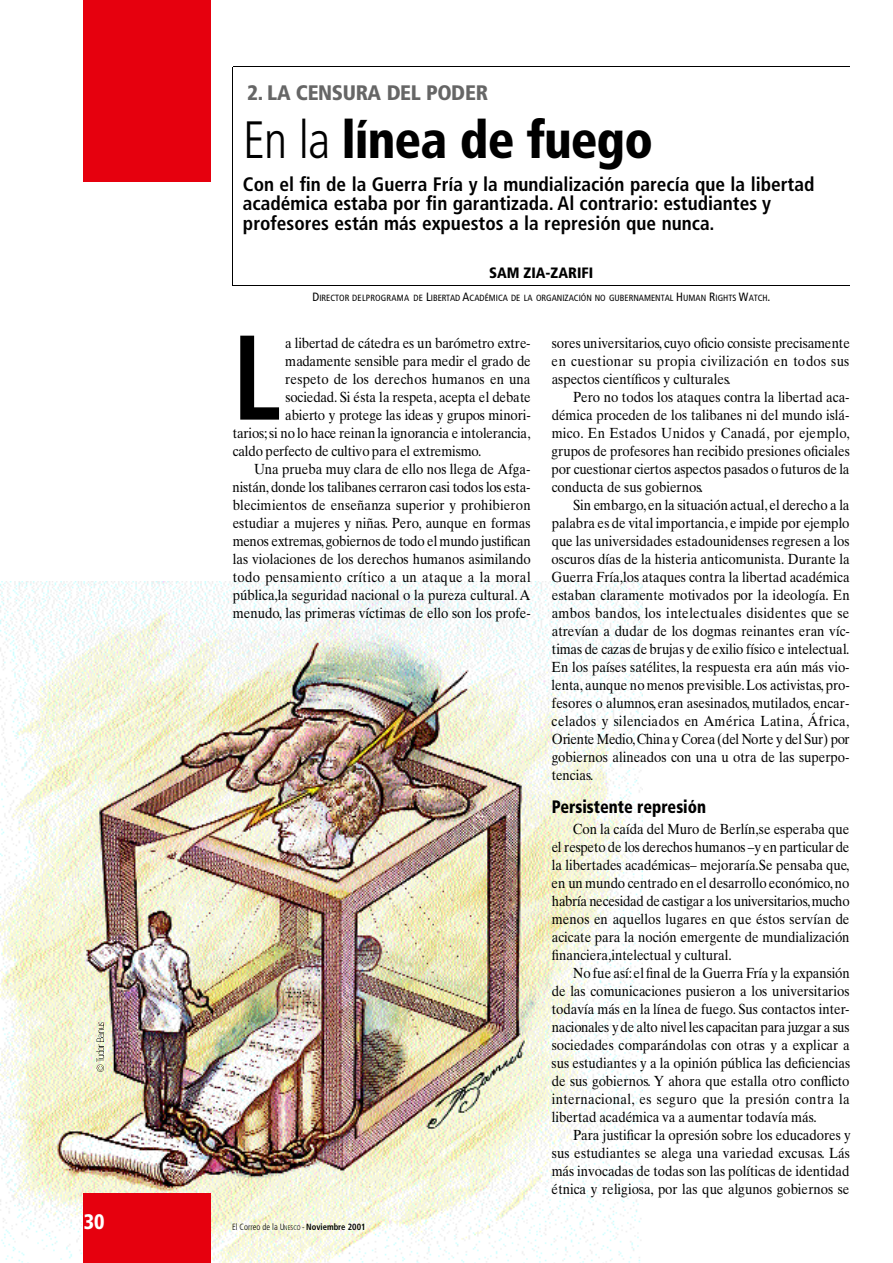
<style>
.page{position:relative;width:893px;height:1263px;background:#fff}
.page>*{position:absolute;margin:0;border:0;box-sizing:border-box;transform-origin:0 0}
.t1{font:700 condensed 120.3px "Frutiger";color:#000;scale:.9 1}
.t2{font:900 condensed 52.5px "Frutiger";letter-spacing:-.02em;color:#000;scale:.95 1}
.t3{font:900 condensed 21px "Frutiger";letter-spacing:-.02em;color:#666}
.t4{font:900 condensed 21px "Frutiger";color:#fff;scale:.95 1}
.t5{font:700 condensed 19.5px/19.5px "Frutiger";color:#000}
.t6{font:900 condensed 18px "Frutiger";color:#000;scale:.9 1}
.t7{font:900 condensed 15px "Frutiger";color:#000}
.t8{font:14.7px/18px "Times Ten";color:#000;text-align:justify;scale:.9 1}
.t9{font:14.7px "Times Ten";letter-spacing:-.02em;color:#000;scale:.9 1}
.t10{font:14.7px "Times Ten";letter-spacing:.025em;color:#000;scale:.9 1}
.t11{font:condensed 9px "Frutiger";color:#000}
.t12{font:300 condensed 9px "Frutiger";color:#000;scale:.95 1}
.s1{font-weight:300}
.s2{font-size:12px}
.s3{font-size:6.75px}
.s4{font-weight:700}
</style>
<div class="page">
<img style="left:0;top:581px;width:642px;height:682px">
<hr style="left:232px;top:67px;width:1px;height:219px;background:#000">
<hr style="left:232px;top:285px;width:617px;height:1px;background:#000">
<div style="left:84px;top:0;width:127px;height:182px;background:#e6000e"></div>
<div style="left:84px;top:1194px;width:127px;height:69px;background:#e6000e"></div>
<hr style="left:232px;top:66px;width:617px;height:1px;background:#000">
<svg style="left:93px;top:1022px;width:11px;height:49px"></svg>
<h3 class="t3" style="left:247px;top:84px;width:242px">2 . LA CENSURA DEL PODER</h3>
<h2 class="t2" style="left:243px;top:119px;width:433px"><span class="s1">En la</span> línea de fuego</h2>
<h3 class="t5" style="left:243px;top:176px;width:573px">Con el fin de la Guerra Fría y la mundialización parecía que la libertad académica estaba por fin garantizada. Al contrario: estudiantes y profesores están más expuestos a la represión que nunca.</h3>
<p class="t7" style="left:489px;top:266px;width:105px">SAM ZIA-ZARIFI</p>
<p class="t11" style="left:312px;top:294px;width:459px"><span class="s2">D</span>IRECTOR DELPROGRAMA DE <span class="s2">L</span>IBERTAD <span class="s2">A</span>CADÉMICA DE LA ORGANIZACIÓN NO GUBERNAMENTAL <span class="s2">H</span>UMAN <span class="s2">R</span>IGHTS <span class="s2">W</span>ATCH<span class="s2">.</span></p>
<h1 class="t1" style="left:233px;top:329px;width:55px">L</h1>
<p class="t8" style="left:285px;top:335px;width:274px">a libertad de cátedra es un barómetro extre-</p>
<p class="t8" style="left:285px;top:353px;width:274px">madamente sensible para medir el grado de</p>
<p class="t8" style="left:285px;top:371px;width:274px">respeto de los derechos humanos en una</p>
<p class="t8" style="left:285px;top:389px;width:274px">s o c i e d a d . Si ésta la respeta, acepta el debate</p>
<p class="t8" style="left:285px;top:407px;width:274px">abierto y protege las ideas y grupos minori-</p>
<p class="t8" style="left:233px;top:425px;width:332px">t a r i o s ;si no lo hace reinan la ignorancia e intolerancia,</p>
<p class="t8" style="left:233px;top:443px;width:278px">caldo perfecto de cultivo para el extremismo.</p>
<p class="t8" style="left:254px;top:461px;width:309px">Una prueba muy clara de ello nos llega de Afga-</p>
<p class="t8" style="left:233px;top:479px;width:332px">n i s t á n ,donde los talibanes cerraron casi todos los esta-</p>
<p class="t8" style="left:233px;top:497px;width:332px">blecimientos de enseñanza superior y prohibieron</p>
<p class="t8" style="left:233px;top:515px;width:332px">estudiar a mujeres y niñas. Pero, aunque en formas</p>
<p class="t9" style="left:233px;top:535px;width:333px">menos extremas,gobiernos de todo el mundo justific a n</p>
<p class="t8" style="left:233px;top:551px;width:332px">las violaciones de los derechos humanos asimilando</p>
<p class="t10" style="left:233px;top:571px;width:332px">todo pensamiento crítico a un ataque a la moral</p>
<p class="t8" style="left:233px;top:587px;width:332px">pública,la seguridad nacional o la pureza cultural. A</p>
<p class="t8" style="left:233px;top:605px;width:332px">menudo, las primeras víctimas de ello son los profe-</p>
<h3 class="t4" style="left:84px;top:1214px;width:23px">30</h3>
<p class="t12" style="left:232px;top:1223px;width:142px">El Correo de la U<span class="s3">NESCO</span> - <span class="s4">Noviembre 2001</span></p>
<p class="t8" style="left:551px;top:335px;width:333px">sores universitarios, cuyo oficio consiste precisamente en cuestionar su propia civilización en todos sus aspectos científicos y culturales.</p>
<p class="t8" style="left:551px;top:389px;width:333px;text-indent:22px">Pero no todos los ataques contra la libertad aca&shy;démica proceden de los talibanes ni del mundo islá&shy;m i c o. En Estados Unidos y Canadá, por ejemplo, grupos de profesores han recibido presiones oficiales por cuestionar ciertos aspectos pasados o futuros de la conducta de sus gobiernos.</p>
<p class="t8" style="left:551px;top:497px;width:333px;text-indent:22px">Sin embargo, en la situación actual, el derecho a la palabra es de vital importancia, e impide por ejemplo que las universidades estadounidenses regresen a los oscuros días de la histeria anticomunista. Durante la Guerra Fría,los ataques contra la libertad académica estaban claramente motivados por la ideología. E n ambos bandos, los intelectuales disidentes que se atrevían a dudar de los dogmas reinantes eran víc&shy;timas de cazas de brujas y de exilio físico e intelectual.<br>En los países satélites, la respuesta era aún más vio&shy;l e n t a , aunque no menos previsible.Los activistas, p r o&shy;fesores o alumnos, eran asesinados, mutilados, encar&shy;celados y silenciados en América Latina, Á f r i c a , Oriente Medio,China y Corea (del Norte y del Sur) por gobiernos alineados con una u otra de las superpo&shy;tencias.</p>
<p class="t6" style="left:552px;top:799px;width:173px">Persistente represión</p>
<p class="t8" style="left:551px;top:821px;width:333px;text-indent:21px">Con la caída del Muro de Berlín,se esperaba que el respeto de los derechos humanos –y en particular de la libertades académicas– mejoraría.Se pensaba que, en un mundo centrado en el desarrollo económico, n o habría necesidad de castigar a los universitarios,m u c h o menos en aquellos lugares en que éstos servían de acicate para la noción emergente de mundialización financiera,intelectual y cultural.</p>
<p class="t8" style="left:551px;top:965px;width:333px;text-indent:22px">No fue así:el final de la Guerra Fría y la expansión de las comunicaciones pusieron a los universitarios todavía más en la línea de fuego. Sus contactos inter&shy;nacionales y de alto nivel les capacitan para juzgar a sus sociedades comparándolas con otras y a explicar a sus estudiantes y a la opinión pública las deficiencias de sus gobiernos. Y ahora que estalla otro conflicto i n t e r n a c i o n a l , es seguro que la presión contra la libertad académica va a aumentar todavía más.</p>
<p class="t8" style="left:551px;top:1127px;width:334px;text-indent:21px">Para justificar la opresión sobre los educadores y sus estudiantes se alega una variedad excusas. L á s más invocadas de todas son las políticas de identidad étnica y religiosa, por las que algunos gobiernos se</p>
</div>
